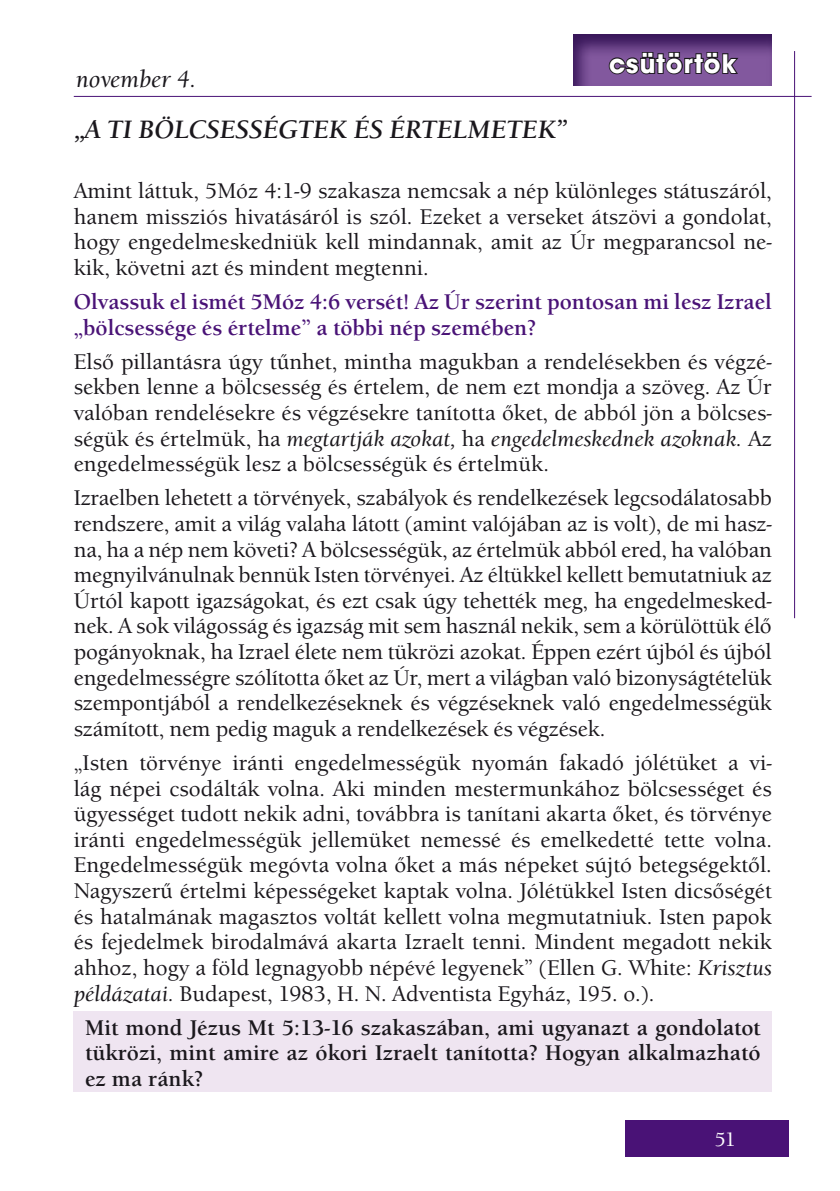
<style>
.page{position:relative;width:840px;height:1191px;background:#fff}
.page>*{position:absolute;margin:0;border:0;box-sizing:border-box;transform-origin:0 0}
.t1{font:700 28px "Avant Gar Got Itc TEE";letter-spacing:.04em;color:#fff}
.t2{font:italic 700 26px "Berkeley Old Sty Itc TEE";color:#1a171c}
.t3{font:italic 500 24px "Berkeley Old Sty Itc TEE";color:#1a171c}
.t4{font:500 22px/25.6px "Berkeley Old Sty Itc TEE";color:#1a171c;text-align:justify}
.t5{font:700 22px/25.6px "Berkeley Old Sty Itc TEE";color:#1a171c;text-align:justify}
.t6{font:700 22px/25.6px "Berkeley Old Sty Itc TEE";color:#491276}
.t7{font:500 20px "Berkeley Old Sty Itc TEE";color:#fff}
.s1{font-style:italic}
</style>
<div class="page">
<div style="left:624px;top:1120px;width:164px;height:37px;background:#491276"></div>
<hr style="left:74px;top:96px;width:737px;height:1px;background:#491276">
<hr style="left:793px;top:51px;width:1px;height:567px;background:#491276">
<svg style="left:573px;top:34px;width:199px;height:52px;background:#663f84"></svg>
<div style="left:74px;top:1011px;width:697px;height:80px;background:#efe5f1"></div>
<svg style="left:607px;top:51px;width:133px;height:25px;background:#553b67"></svg>
<p class="t3" style="left:76px;top:65px;width:122px">november 4.</p>
<p class="t1" style="left:608px;top:46px;width:128px">csütörtök</p>
<p class="t2" style="left:74px;top:114px;width:494px">„A TI BÖLCSESSÉGTEK ÉS ÉRTELMETEK”</p>
<p class="t4" style="left:74px;top:178px;width:699px">Amint láttuk, 5Móz 4:1-9 szakasza nemcsak a nép különleges státuszáról, hanem missziós hivatásáról is szól. Ezeket a verseket átszövi a gondolat, hogy engedelmeskedniük kell mindannak, amit az Úr megparancsol ne&shy;kik, követni azt és mindent megtenni.</p>
<p class="t6" style="left:74px;top:289px;width:699px">Olvassuk el ismét 5Móz 4:6 versét! Az Úr szerint pontosan mi lesz Izrael „bölcsessége és értelme” a többi nép szemében?</p>
<p class="t4" style="left:74px;top:349px;width:699px">Első pillantásra úgy tűnhet, mintha magukban a rendelésekben és végzé&shy;sekben lenne a bölcsesség és értelem, de nem ezt mondja a szöveg. Az Úr valóban rendelésekre és végzésekre tanította őket, de abból jön a bölcses&shy;ségük és értelmük, ha <span class="s1">megtartják azokat,</span> ha <span class="s1">engedelmeskednek azoknak.</span> Az engedelmességük lesz a bölcsességük és értelmük.</p>
<p class="t4" style="left:74px;top:485px;width:699px">Izraelben lehetett a törvények, szabályok és rendelkezések legcsodálatosabb rendszere, amit a világ valaha látott (amint valójában az is volt), de mi hasz&shy;na, ha a nép nem követi? A bölcsességük, az értelmük abból ered, ha valóban megnyilvánulnak bennük Isten törvényei. Az éltükkel kellett bemutatniuk az Úrtól kapott igazságokat, és ezt csak úgy tehették meg, ha engedelmesked&shy;nek. A sok világosság és igazság mit sem használ nekik, sem a körülöttük élő pogányoknak, ha Izrael élete nem tükrözi azokat. Éppen ezért újból és újból engedelmességre szólította őket az Úr, mert a világban való bizonyságtételük szempontjából a rendelkezéseknek és végzéseknek való engedelmességük számított, nem pedig maguk a rendelkezések és végzések.</p>
<p class="t4" style="left:74px;top:750px;width:699px">„Isten törvénye iránti engedelmességük nyomán fakadó jólétüket a vi&shy;lág népei csodálták volna. Aki minden mestermunkához bölcsességet és ügyességet tudott nekik adni, továbbra is tanítani akarta őket, és törvénye iránti engedelmességük jellemüket nemessé és emelkedetté tette volna.<br>Engedelmességük megóvta volna őket a más népeket sújtó betegségektől.<br>Nagyszerű értelmi képességeket kaptak volna. Jólétükkel Isten dicsőségét és hatalmának magasztos voltát kellett volna megmutatniuk. Isten papok és fejedelmek birodalmává akarta Izraelt tenni. Mindent megadott nekik ahhoz, hogy a föld legnagyobb népévé legyenek” (Ellen G. White: <span class="s1">Krisztus példázatai.</span> Budapest, 1983, H. N. Adventista Egyház, 195. o.).</p>
<p class="t5" style="left:85px;top:1014px;width:676px">Mit mond Jézus Mt 5:13-16 szakaszában, ami ugyanazt a gondolatot tükrözi, mint amire az ókori Izraelt tanította? Hogyan alkalmazható ez ma ránk?</p>
<p class="t7" style="left:714px;top:1128px;width:22px">51</p>
</div>
